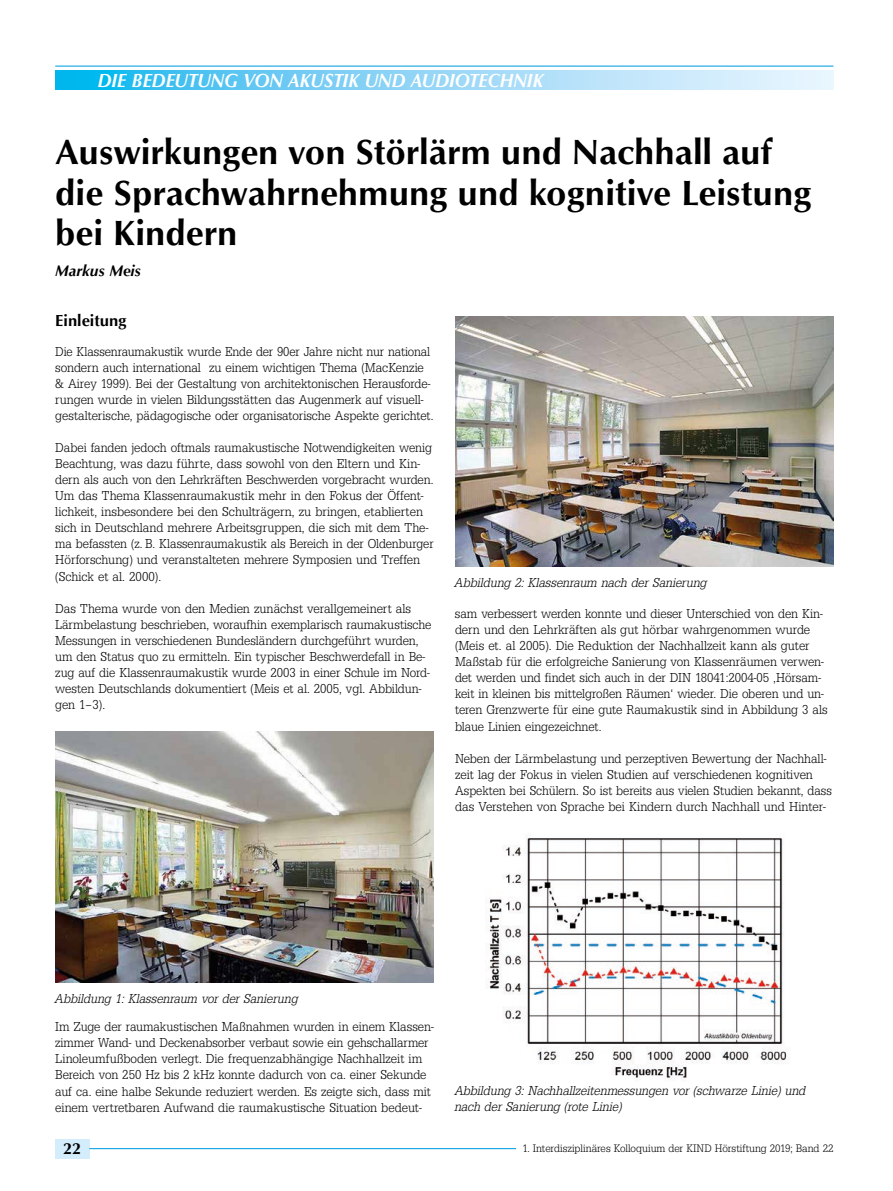
<style>
.page{position:relative;width:893px;height:1191px;background:#fff}
.page>*{position:absolute;margin:0;border:0;box-sizing:border-box;transform-origin:0 0}
.t1{font:700 36px/40.5px "Opus";color:#000}
.t2{font:italic 700 19.5px "Opus";color:#fff;scale:.93 1}
.t3{font:700 16.5px "Opus";color:#000}
.t4{font:italic 700 15.75px "Opus";letter-spacing:-.005em;color:#000}
.t5{font:13.5px/16px "Egyptienne Std Nr Light";letter-spacing:-.005em;color:#000}
.t6{font:italic 13.5px/16px "Egyptienne Std Nr Light";letter-spacing:-.005em;color:#000}
.t7{font:11.25px "Egyptienne Std Nr Light";color:#000}
</style>
<div class="page">
<div style="left:55px;top:1139px;width:34px;height:19px;background:#d4edfc"></div>
<hr style="left:89px;top:1148px;width:727px;height:1px;background:#009fe3">
<hr style="left:55px;top:66px;width:778px;height:1px;background:#009fe3">
<svg style="left:55px;top:71px;width:778px;height:19px;background:#8cd6f6"></svg>
<div style="left:516px;top:1143px;width:317px;height:46px;background:#fff"></div>
<img style="left:55px;top:732px;width:379px;height:250px">
<img style="left:455px;top:316px;width:378px;height:250px">
<img style="left:487px;top:835px;width:302px;height:246px">
<h2 class="t2" style="left:98px;top:69px;width:481px">DIE BEDEUTUNG VON AKUSTIK UND AUDIOTECHNIK</h2>
<h1 class="t1" style="left:55px;top:132px;width:758px">Auswirkungen von Störlärm und Nachhall auf die Sprachwahrnehmung und kognitive Leistung bei Kindern</h1>
<p class="t4" style="left:55px;top:261px;width:87px">Markus Meis</p>
<p class="t3" style="left:55px;top:311px;width:73px">Einleitung</p>
<p class="t5" style="left:55px;top:343px;width:380px">Die Klassenraumakustik wurde Ende der 90er Jahre nicht nur national sondern auch international zu einem wichtigen Thema (MacKenzie &amp; Airey 1999). Bei der Gestaltung von architektonischen Herausforde&shy;rungen wurde in vielen Bildungsstätten das Augenmerk auf visuell&shy;gestalterische, pädagogische oder organisatorische Aspekte gerichtet.</p>
<p class="t5" style="left:55px;top:439px;width:380px">Dabei fanden jedoch oftmals raumakustische Notwendigkeiten wenig Beachtung, was dazu führte, dass sowohl von den Eltern und Kin&shy;dern als auch von den Lehrkräften Beschwerden vorgebracht wurden.<br>Um das Thema Klassenraumakustik mehr in den Fokus der Öffent&shy;lichkeit, insbesondere bei den Schulträgern, zu bringen, etablierten sich in Deutschland mehrere Arbeitsgruppen, die sich mit dem The&shy;ma befassten (z. B. Klassenraumakustik als Bereich in der Oldenburger Hörforschung) und veranstalteten mehrere Symposien und Treffen (Schick et al. 2000).</p>
<p class="t5" style="left:55px;top:600px;width:378px">Das Thema wurde von den Medien zunächst verallgemeinert als Lärmbelastung beschrieben, woraufhin exemplarisch raumakustische Messungen in verschiedenen Bundesländern durchgeführt wurden, um den Status quo zu ermitteln. Ein typischer Beschwerdefall in Be&shy;zug auf die Klassenraumakustik wurde 2003 in einer Schule im Nord&shy;westen Deutschlands dokumentiert (Meis et al. 2005, vgl. Abbildun&shy;gen 1–3).</p>
<p class="t5" style="left:455px;top:605px;width:374px">sam verbessert werden konnte und dieser Unterschied von den Kin&shy;dern und den Lehrkräften als gut hörbar wahrgenommen wurde (Meis et. al 2005). Die Reduktion der Nachhallzeit kann als guter Maßstab für die erfolgreiche Sanierung von Klassenräumen verwen&shy;det werden und findet sich auch in der DIN 18041:2004-05 ‚Hörsam&shy;keit in kleinen bis mittelgroßen Räumen‘ wieder. Die oberen und un&shy;teren Grenzwerte für eine gute Raumakustik sind in Abbildung 3 als blaue Linien eingezeichnet.</p>
<p class="t5" style="left:455px;top:750px;width:378px">Neben der Lärmbelastung und perzeptiven Bewertung der Nachhall&shy;zeit lag der Fokus in vielen Studien auf verschiedenen kognitiven Aspekten bei Schülern. So ist bereits aus vielen Studien bekannt, dass das Verstehen von Sprache bei Kindern durch Nachhall und Hinter-</p>
<p class="t6" style="left:455px;top:574px;width:254px">Abbildung 2: Klassenraum nach der Sanierung</p>
<p class="t6" style="left:55px;top:990px;width:245px">Abbildung 1: Klassenraum vor der Sanierung</p>
<p class="t5" style="left:55px;top:1018px;width:380px">Im Zuge der raumakustischen Maßnahmen wurden in einem Klassen&shy;zimmer Wand- und Deckenabsorber verbaut sowie ein gehschallarmer Linoleumfußboden verlegt. Die frequenzabhängige Nachhallzeit im Bereich von 250 Hz bis 2 kHz konnte dadurch von ca. einer Sekunde auf ca. eine halbe Sekunde reduziert werden. Es zeigte sich, dass mit einem vertretbaren Aufwand die raumakustische Situation bedeut-</p>
<p class="t6" style="left:455px;top:1082px;width:353px">Abbildung 3: Nachhallzeitenmessungen vor (schwarze Linie) und nach der Sanierung (rote Linie)</p>
<p class="t3" style="left:63px;top:1138px;width:20px">22</p>
<p class="t7" style="left:522px;top:1141px;width:312px">1. Interdisziplinäres Kolloquium der KIND Hörstiftung 2019; Band 22</p>
</div>
